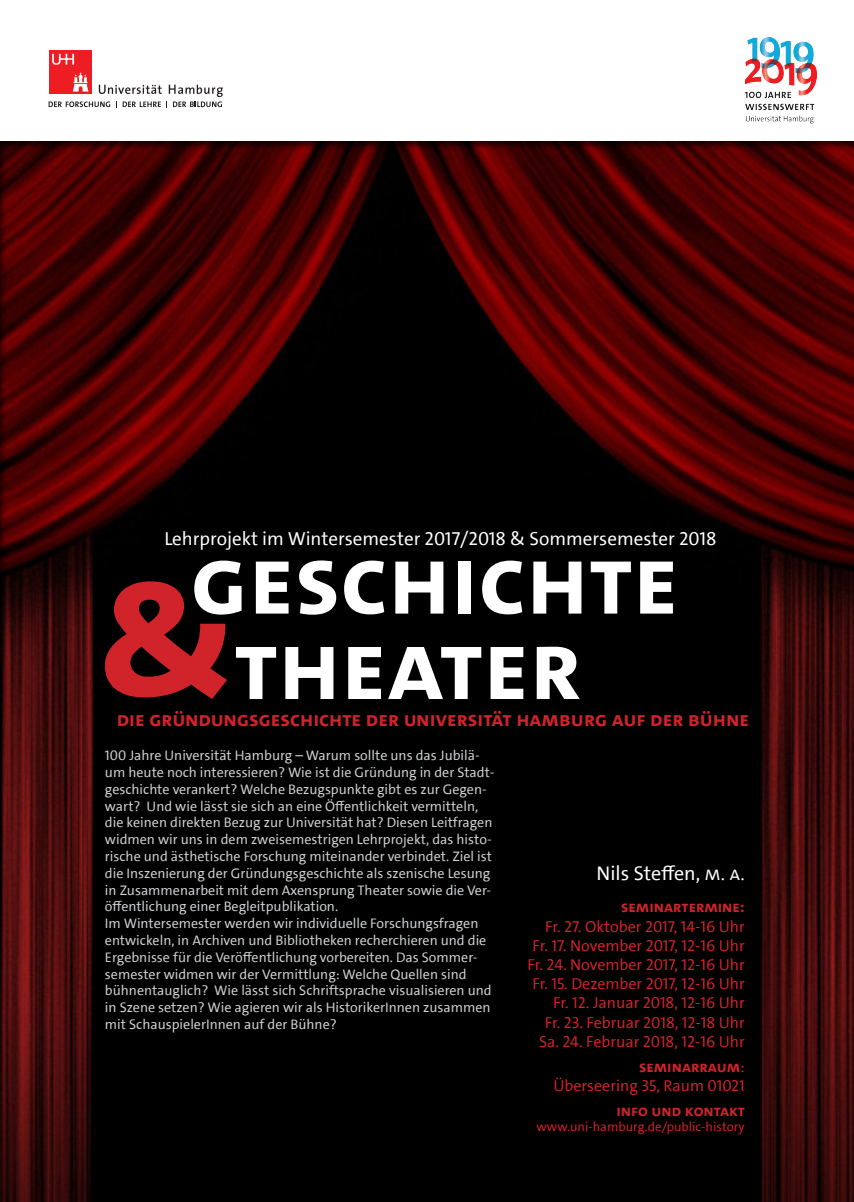
<style>
.page{position:relative;width:854px;height:1202px;background:#fff}
.page>*{position:absolute;margin:0;border:0;box-sizing:border-box;transform-origin:0 0}
.t1{font:197px "The Sans UHH Bold Caps";color:#d1232a}
.t2{font:100px "The Sans UHH Bold Caps";color:#fff}
.t3{font:21px "The Sans UHH Bold Caps";color:#d1232a}
.t4{font:20px "The Sans UHH";color:#fff}
.t5{font:19px "The Sans UHH";color:#fff}
.t6{font:16px "The Sans UHH";color:#d1232a}
.t7{font:16px "The Sans UHH Bold Caps";color:#d1232a}
.t8{font:14px/16.8px "The Sans UHH";color:#d1d2d4}
.t9{font:13px "The Sans UHH";color:#d1232a}
.s1{font-family:"The Sans UHH Semi Light Caps"}
.s2{font-family:"The Sans UHH"}
</style>
<div class="page">
<div style="left:0;top:141px;width:853px;height:1061px;background:#231f20;opacity:.75"></div>
<img style="left:726px;top:37px;width:109px;height:105px">
<div style="left:49px;top:51px;width:42px;height:43px;background:#ee1d23"></div>
<svg style="left:52px;top:54px;width:22px;height:11px"></svg>
<svg style="left:49px;top:73px;width:174px;height:35px"></svg>
<p class="t5" style="left:164px;top:526px;width:553px">Lehrprojekt im Wintersemester 2017/2018 &amp; Sommersemester 2018</p>
<p class="t2" style="left:191px;top:516px;width:489px">GESCHICHTE</p>
<p class="t2" style="left:234px;top:601px;width:349px">THEATER</p>
<p class="t1" style="left:97px;top:501px;width:141px">&amp;</p>
<p class="t3" style="left:117px;top:706px;width:633px">DIE GRÜNDUNGSGESCHICHTE DER UNIVERSITÄT HAMBURG AUF DER BÜHNE</p>
<p class="t8" style="left:105px;top:747px;width:390px">100 Jahre Universität Hamburg – Warum sollte uns das Jubilä&shy;um heute noch interessieren? Wie ist die Gründung in der Stadt&shy;geschichte verankert? Welche Bezugspunkte gibt es zur Gegen&shy;wart? Und wie lässt sie sich an eine Öffentlichkeit vermitteln, die keinen direkten Bezug zur Universität hat? Diesen Leitfragen widmen wir uns in dem zweisemestrigen Lehrprojekt, das histo&shy;rische und ästhetische Forschung miteinander verbindet. Ziel ist die Inszenierung der Gründungsgeschichte als szenische Lesung in Zusammenarbeit mit dem Axensprung Theater sowie die Ver&shy;öffentlichung einer Begleitpublikation.</p>
<p class="t8" style="left:105px;top:915px;width:388px">Im Wintersemester werden wir individuelle Forschungsfragen entwickeln, in Archiven und Bibliotheken recherchieren und die Ergebnisse für die Veröffentlichung vorbereiten. Das Sommer&shy;semester widmen wir der Vermittlung: Welche Quellen sind bühnentauglich? Wie lässt sich Schriftsprache visualisieren und in Szene setzen? Wie agieren wir als HistorikerInnen zusammen mit SchauspielerInnen auf der Bühne?</p>
<p class="t4" style="left:596px;top:860px;width:150px">Nils Steffen, <span class="s1">M. A.</span></p>
<p class="t7" style="left:621px;top:897px;width:125px">SEMINARTERMINE:</p>
<p class="t6" style="left:545px;top:916px;width:201px">Fr. 27. Oktober 2017, 14-16 Uhr</p>
<p class="t6" style="left:532px;top:935px;width:214px">Fr. 17. November 2017, 12-16 Uhr</p>
<p class="t6" style="left:527px;top:954px;width:219px">Fr. 24. November 2017, 12-16 Uhr</p>
<p class="t6" style="left:532px;top:973px;width:214px">Fr. 15. Dezember 2017, 12-16 Uhr</p>
<p class="t6" style="left:553px;top:993px;width:193px">Fr. 12. Januar 2018, 12-16 Uhr</p>
<p class="t6" style="left:544px;top:1012px;width:201px">Fr. 23. Februar 2018, 12-18 Uhr</p>
<p class="t6" style="left:539px;top:1031px;width:207px">Sa. 24. Februar 2018, 12-16 Uhr</p>
<p class="t7" style="left:639px;top:1056px;width:107px">SEMINARRAUM<span class="s2">:</span></p>
<p class="t6" style="left:553px;top:1075px;width:193px">Überseering 35, Raum 01021</p>
<p class="t7" style="left:616px;top:1100px;width:130px">Info und Kontakt</p>
<p class="t9" style="left:536px;top:1118px;width:210px">www.uni-hamburg.de/public-history</p>
</div>
